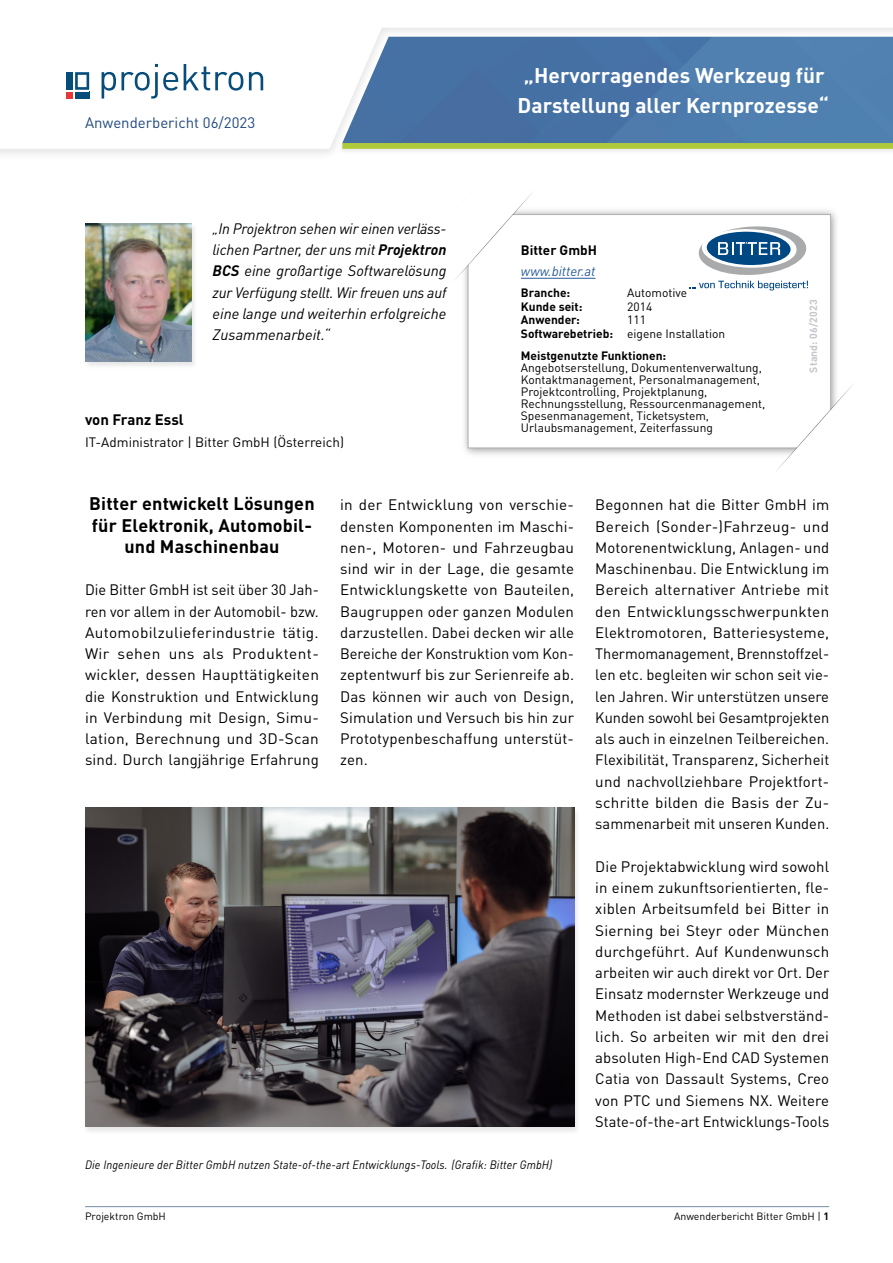
<style>
.page{position:relative;width:893px;height:1263px;background:#fff}
.page>*{position:absolute;margin:0;border:0;box-sizing:border-box;transform-origin:0 0}
.Ü_Lead{font:700 21px/30px "DIN Pro";color:#fff;text-align:center}
.Zwischenüberschrift{font:700 18px/21.3px "DIN Pro";letter-spacing:.01em;color:#000;text-align:center}
.M_Text{font:15px/21.3px "DIN Pro";letter-spacing:.01em;color:#000;text-align:justify}
.M_Teaser{font:italic 15px/21.3px "DIN Pro";color:#000;text-align:justify}
.Ü_unter_Projektron{font:15px "DIN Pro";color:#224a7f}
.M_Autor_Name{font:700 15px "DIN Pro";color:#000}
.M_Autor_Name-2{font:13.5px "DIN Pro";color:#000}
.I_Firma_URL{font:italic 13.5px "DIN Pro";color:#275b9b}
.I_Firma_Name{font:700 13.5px "DIN Pro";color:#000}
.I_Info{font:12px/12px "DIN Pro";color:#000}
.M_Text-2{font:italic 12px "DIN Pro";letter-spacing:.01em;color:#000;scale:.92 1}
.I_Info-2{font:700 12px "DIN Pro";color:#000}
.Fußzeile_rechts{font:10.5px "DIN Pro";color:#000}
.Fußzeile_links{font:10.5px "DIN Pro";color:#000}
.I_Stand_Daten{font:700 10.5px "DIN Pro";letter-spacing:.01em;color:#c5c6cb}
.s1{font-weight:700}
</style>
<div class="page">
<hr style="left:85px;top:1206px;width:744px;height:1px;background:#738ca6">
<div style="left:0;top:0;width:893px;height:161px;background:#000;opacity:.1"></div>
<svg style="left:0;top:0;width:893px;height:149px"></svg>
<div style="left:49px;top:46px;width:232px;height:70px;background:#fff"></div>
<div style="left:66px;top:72px;width:7px;height:18px;background:#064d7c"></div>
<div style="left:66px;top:92px;width:7px;height:7px;background:#e63836"></div>
<div style="left:75px;top:92px;width:14px;height:7px;background:#064d7c"></div>
<svg style="left:75px;top:72px;width:14px;height:18px"></svg>
<svg style="left:102px;top:64px;width:76px;height:35px"></svg>
<svg style="left:184px;top:64px;width:59px;height:27px"></svg>
<svg style="left:249px;top:72px;width:14px;height:18px"></svg>
<img style="left:464px;top:210px;width:373px;height:245px">
<div style="left:468px;top:215px;width:362px;height:233px;background:#fff"></div>
<div style="left:468px;top:214px;width:363px;height:234px;border:1px solid #b3b2b2"></div>
<svg style="left:773px;top:382px;width:79px;height:89px"></svg>
<svg style="left:421px;top:155px;width:113px;height:128px"></svg>
<hr style="left:521px;top:278px;width:74px;height:1px;background:#275b9b">
<svg style="left:690px;top:226px;width:118px;height:64px"></svg>
<div style="left:83px;top:223px;width:115px;height:147px;background:#000;opacity:.1"></div>
<img style="left:85px;top:224px;width:106px;height:137px">
<div style="left:82px;top:807px;width:498px;height:328px;background:#000;opacity:.1"></div>
<img style="left:85px;top:808px;width:489px;height:319px">
<p class="Ü_unter_Projektron" style="left:85px;top:111px;width:172px">Anwenderbericht 06/2023</p>
<p class="M_Teaser" style="left:213px;top:216px;width:235px">„In Projektron sehen wir einen verläss&shy;lichen Partner, der uns mit <span class="s1">Projektron BCS</span> eine großartige Softwarelösung zur Verfügung stellt. Wir freuen uns auf eine lange und weiterhin erfolgreiche Zusammenarbeit.“</p>
<p class="M_Autor_Name" style="left:85px;top:407px;width:100px">von Franz Essl</p>
<p class="M_Autor_Name-2" style="left:85px;top:431px;width:261px">IT-Administrator | Bitter GmbH (Österreich)</p>
<p class="Ü_Lead" style="left:518px;top:58px;width:313px">„Hervorragendes Werkzeug für<br>Darstellung aller Kernprozesse“</p>
<p class="I_Firma_Name" style="left:521px;top:239px;width:78px">Bitter GmbH</p>
<p class="I_Firma_URL" style="left:521px;top:261px;width:76px">www.bitter.at</p>
<p class="I_Info-2" style="left:521px;top:283px;width:51px">Branche:</p>
<p class="I_Info" style="left:627px;top:286px;width:61px">Automotive</p>
<p class="I_Info-2" style="left:521px;top:296px;width:63px">Kunde seit:</p>
<p class="I_Info" style="left:627px;top:299px;width:27px">2014</p>
<p class="I_Info-2" style="left:521px;top:310px;width:61px">Anwender:</p>
<p class="I_Info" style="left:627px;top:313px;width:20px">111</p>
<p class="I_Info-2" style="left:521px;top:323px;width:94px">Softwarebetrieb:</p>
<p class="I_Info" style="left:627px;top:326px;width:100px">eigene Installation</p>
<p class="I_Info-2" style="left:521px;top:346px;width:147px">Meistgenutzte Funktionen:</p>
<p class="I_Info" style="left:521px;top:360px;width:246px">Angebotserstellung, Dokumentenverwaltung, Kontaktmanagement, Personalmanagement, Projektcontrolling, Projektplanung, Rechnungsstellung, Ressourcenmanagement, Spesenmanagement, Ticketsystem, Urlaubsmanagement, Zeiterfassung</p>
<p class="I_Stand_Daten" style="left:804px;top:372px;width:74px;rotate:-90deg">Stand: 06/2023</p>
<p class="Zwischenüberschrift" style="left:89px;top:491px;width:227px">Bitter entwickelt Lösungen für Elektronik, Automobil&shy;und Maschinenbau</p>
<p class="M_Text" style="left:85px;top:578px;width:235px">Die Bitter GmbH ist seit über 30 Jah&shy;ren vor allem in der Automobil- bzw.<br>Automobilzulieferindustrie tätig.<br>Wir sehen uns als Produktent&shy;wickler, dessen Haupttätigkeiten die Konstruktion und Entwicklung in Verbindung mit Design, Simu&shy;lation, Berechnung und 3D-Scan sind. Durch langjährige Erfahrung</p>
<p class="M_Text" style="left:340px;top:493px;width:235px">in der Entwicklung von verschie&shy;densten Komponenten im Maschi&shy;nen-, Motoren- und Fahrzeugbau sind wir in der Lage, die gesamte Entwicklungskette von Bauteilen, Baugruppen oder ganzen Modulen darzustellen. Dabei decken wir alle Bereiche der Konstruktion vom Kon&shy;zeptentwurf bis zur Serienreife ab.<br>Das können wir auch von Design, Simulation und Versuch bis hin zur Prototypenbeschaffung unterstüt&shy;zen.</p>
<p class="M_Text" style="left:595px;top:493px;width:235px">Begonnen hat die Bitter GmbH im Bereich (Sonder-)Fahrzeug- und Motorenentwicklung, Anlagen- und Maschinenbau. Die Entwicklung im Bereich alternativer Antriebe mit den Entwicklungsschwerpunkten Elektromotoren, Batteriesysteme, Thermomanagement, Brennstoffzel&shy;len etc. begleiten wir schon seit vie&shy;len Jahren. Wir unterstützen unsere Kunden sowohl bei Gesamtprojekten als auch in einzelnen Teilbereichen.<br>Flexibilität, Transparenz, Sicherheit und nachvollziehbare Projektfort&shy;schritte bilden die Basis der Zu&shy;sammenarbeit mit unseren Kunden.</p>
<p class="M_Text" style="left:595px;top:854px;width:235px">Die Projektabwicklung wird sowohl in einem zukunftsorientierten, fle&shy;xiblen Arbeitsumfeld bei Bitter in Sierning bei Steyr oder München durchgeführt. Auf Kundenwunsch arbeiten wir auch direkt vor Ort. Der Einsatz modernster Werkzeuge und Methoden ist dabei selbstverständ&shy;lich. So arbeiten wir mit den drei absoluten High-End CAD Systemen Catia von Dassault Systems, Creo von PTC und Siemens NX. Weitere State-of-the-art Entwicklungs-Tools</p>
<p class="M_Text-2" style="left:85px;top:1156px;width:509px">Die Ingenieure der Bitter GmbH nutzen State-of-the-art Entwicklungs-Tools. (Grafik: Bitter GmbH)</p>
<p class="Fußzeile_links" style="left:85px;top:1208px;width:82px">Projektron GmbH</p>
<p class="Fußzeile_rechts" style="left:674px;top:1208px;width:157px">Anwenderbericht Bitter GmbH | <span class="s1">1</span></p>
</div>
